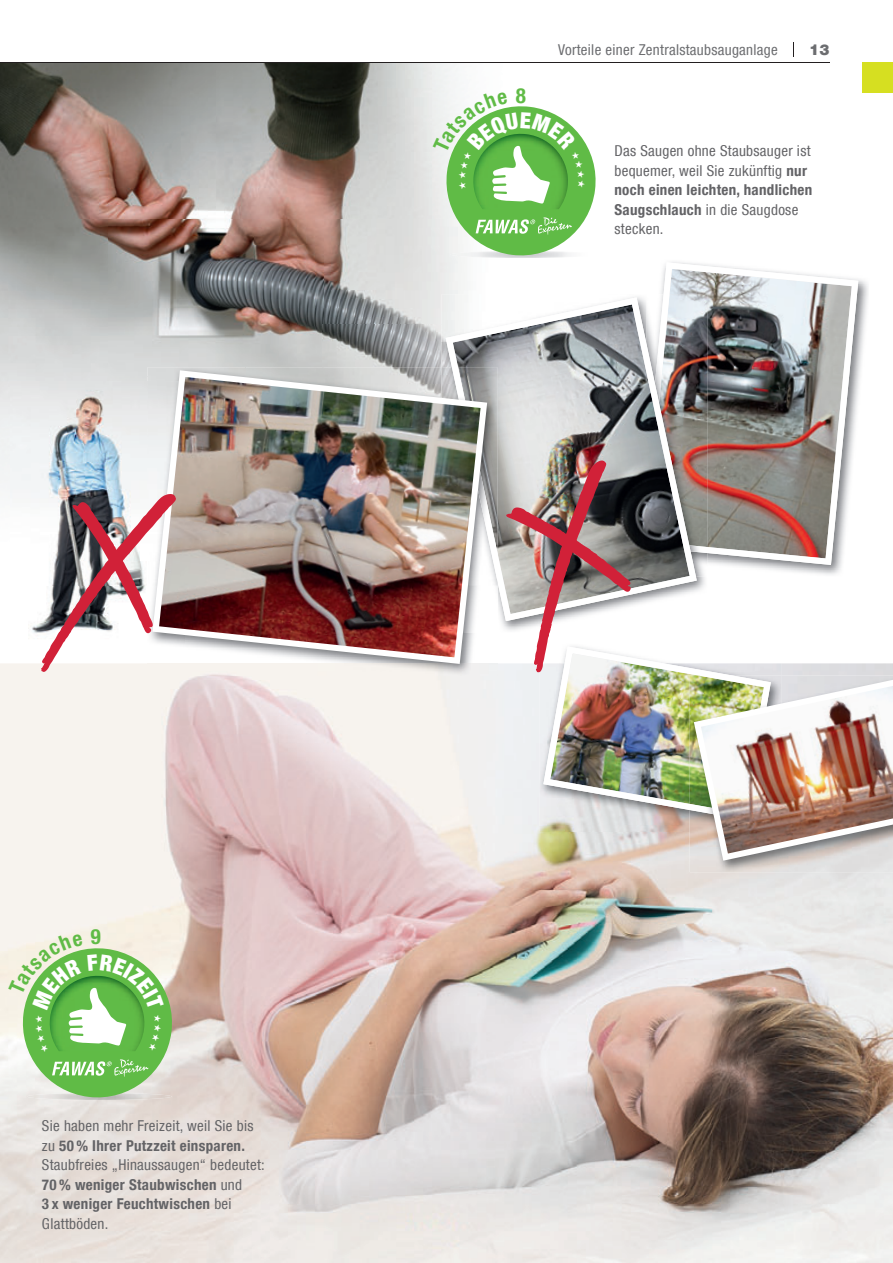
<style>
.page{position:relative;width:893px;height:1263px;background:#fff}
.page>*{position:absolute;margin:0;border:0;box-sizing:border-box;transform-origin:0 0}
.t1{font:700 condensed 21px "Helvetica Neue LT Com";color:#60bb46}
.t2{font:condensed 15px/19.5px "Helvetica Neue LT Com";letter-spacing:.02em;color:#636366}
.t3{font:condensed 15px "Helvetica Neue LT Com";letter-spacing:.02em;color:#6c6d70}
.t4{font:900 15px "Helvetica Neue LT Com";color:#6c6d70}
.s1{font-weight:700}
</style>
<div class="page">
<img style="left:0;top:63px;width:458px;height:156px">
<img style="left:323px;top:219px;width:142px;height:105px">
<img style="left:108px;top:219px;width:215px;height:157px">
<img style="left:0;top:219px;width:108px;height:210px">
<img style="left:323px;top:324px;width:118px;height:43px">
<img style="left:11px;top:382px;width:137px;height:251px">
<img style="left:858px;top:279px;width:10px;height:115px">
<img style="left:661px;top:262px;width:197px;height:198px">
<img style="left:0;top:663px;width:893px;height:600px">
<img style="left:690px;top:861px;width:203px;height:11px">
<img style="left:441px;top:294px;width:24px;height:48px">
<img style="left:441px;top:342px;width:5px;height:25px">
<img style="left:661px;top:294px;width:46px;height:166px">
<svg style="left:446px;top:297px;width:251px;height:163px"></svg>
<img style="left:148px;top:663px;width:345px;height:12px">
<img style="left:148px;top:367px;width:293px;height:114px">
<img style="left:452px;top:367px;width:46px;height:209px">
<img style="left:152px;top:370px;width:335px;height:294px">
<svg style="left:41px;top:494px;width:135px;height:178px"></svg>
<img style="left:493px;top:460px;width:400px;height:401px">
<div style="left:862px;top:62px;width:31px;height:31px;background:#d6df21"></div>
<svg style="left:793px;top:43px;width:1px;height:14px"></svg>
<hr style="left:0;top:62px;width:829px;height:1px;background:#231f20">
<svg style="left:433px;top:92px;width:163px;height:168px"></svg>
<svg style="left:9px;top:929px;width:167px;height:173px;background:#a4d191"></svg>
<h1 class="t1" style="left:516px;top:88px;width:12px">8</h1>
<p class="t3" style="left:558px;top:44px;width:221px">Vorteile einer Zentralstaubsauganlage</p>
<p class="t4" style="left:809px;top:44px;width:22px">13</p>
<p class="t2" style="left:614px;top:143px;width:199px">Das Saugen ohne Staubsauger ist bequemer, weil Sie zukünftig <span class="s1">nur noch einen leichten, handlichen<br>Saugschlauch</span> in die Saugdose stecken.</p>
<p class="t2" style="left:42px;top:1118px;width:224px">Sie haben mehr Freizeit, weil Sie bis zu <span class="s1">50 % Ihrer Putzzeit einsparen.<br></span>Staubfreies „Hinaussaugen“ bedeutet:<br><span class="s1">70 % weniger Staubwischen</span> und<br><span class="s1">3 x weniger Feuchtwischen</span> bei<br>Glattböden.</p>
</div>
